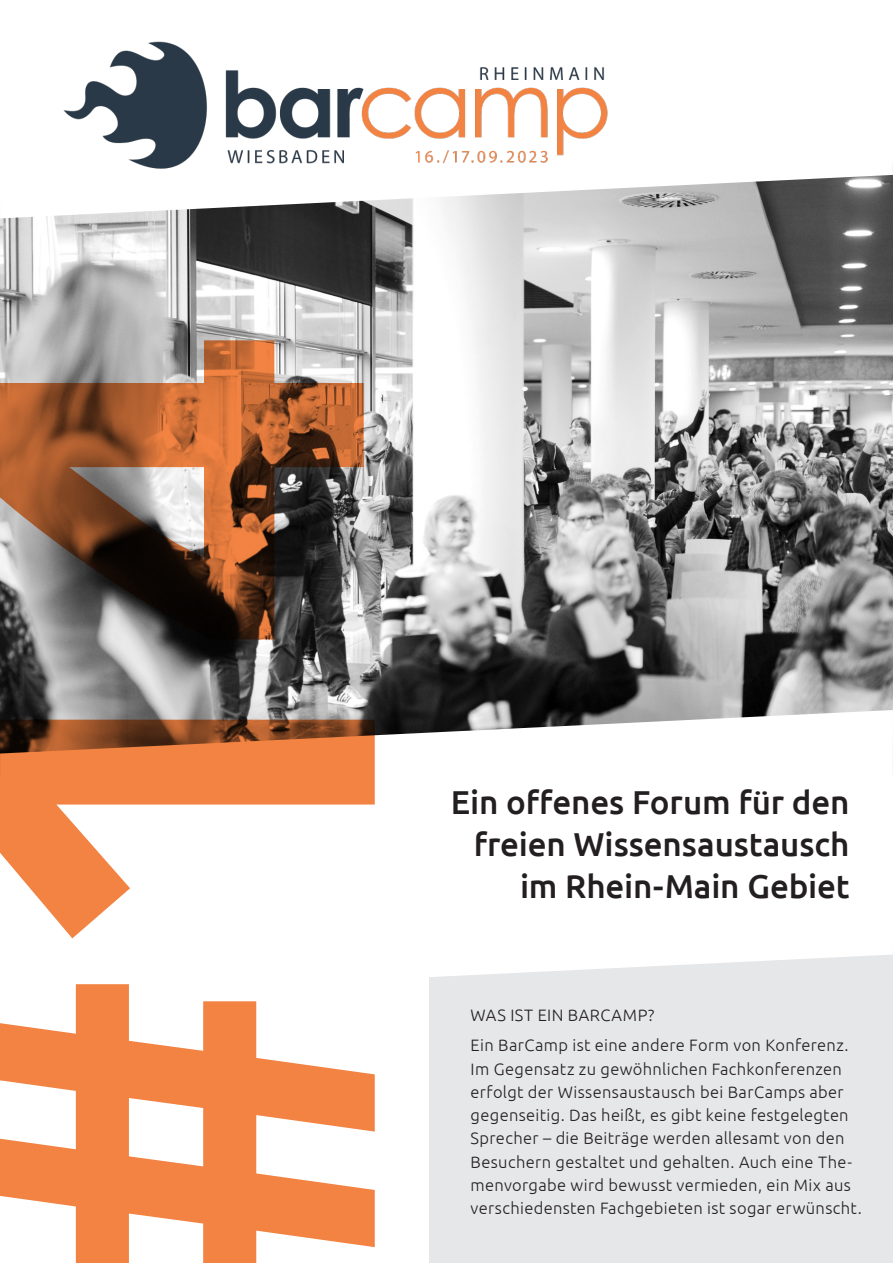
<style>
.page{position:relative;width:893px;height:1263px;background:#fff}
.page>*{position:absolute;margin:0;border:0;box-sizing:border-box;transform-origin:0 0}
.t1{font:700 576.3px "Ubuntu";color:#f28342}
.Ubuntu_Med_17pt{font:500 33.15px/41.8px "Ubuntu";letter-spacing:-.005em;color:#231f20;text-align:right}
.Ubuntu_Fließtext_11pt{font:300 16.5px/23.2px "Ubuntu";letter-spacing:.02em;color:#231f20}
</style>
<div class="page">
<img style="left:0;top:218px;width:893px;height:492px">
<svg style="left:0;top:710px;width:890px;height:316px"></svg>
<svg style="left:14px;top:174px;width:879px;height:44px"></svg>
<div style="left:430px;top:945px;width:463px;height:318px;background:#e6e7e9"></div>
<svg style="left:0;top:892px;width:893px;height:106px"></svg>
<svg style="left:0;top:984px;width:375px;height:279px;fill:#f28342"></svg>
<svg style="left:0;top:720px;width:375px;height:218px"></svg>
<img style="left:60px;top:41px;width:550px;height:136px">
<h1 class="t1" style="left:-191px;top:651px;width:329px;rotate:-90deg">4</h1>
<p class="Ubuntu_Med_17pt" style="left:451px;top:780px;width:400px">Ein offenes Forum für den freien Wissensaustausch im Rhein-Main Gebiet</p>
<p class="Ubuntu_Fließtext_11pt" style="left:471px;top:1003px;width:185px">WAS IST EIN BARCAMP?</p>
<p class="Ubuntu_Fließtext_11pt" style="left:471px;top:1033px;width:393px">Ein BarCamp ist eine andere Form von Konferenz.<br>Im Gegensatz zu gewöhnlichen Fachkonferenzen erfolgt der Wissensaustausch bei BarCamps aber gegenseitig. Das heißt, es gibt keine festgelegten Sprecher – die Beiträge werden allesamt von den Besuchern gestaltet und gehalten. Auch eine The&shy;menvorgabe wird bewusst vermieden, ein Mix aus verschiedensten Fachgebieten ist sogar erwünscht.</p>
</div>
